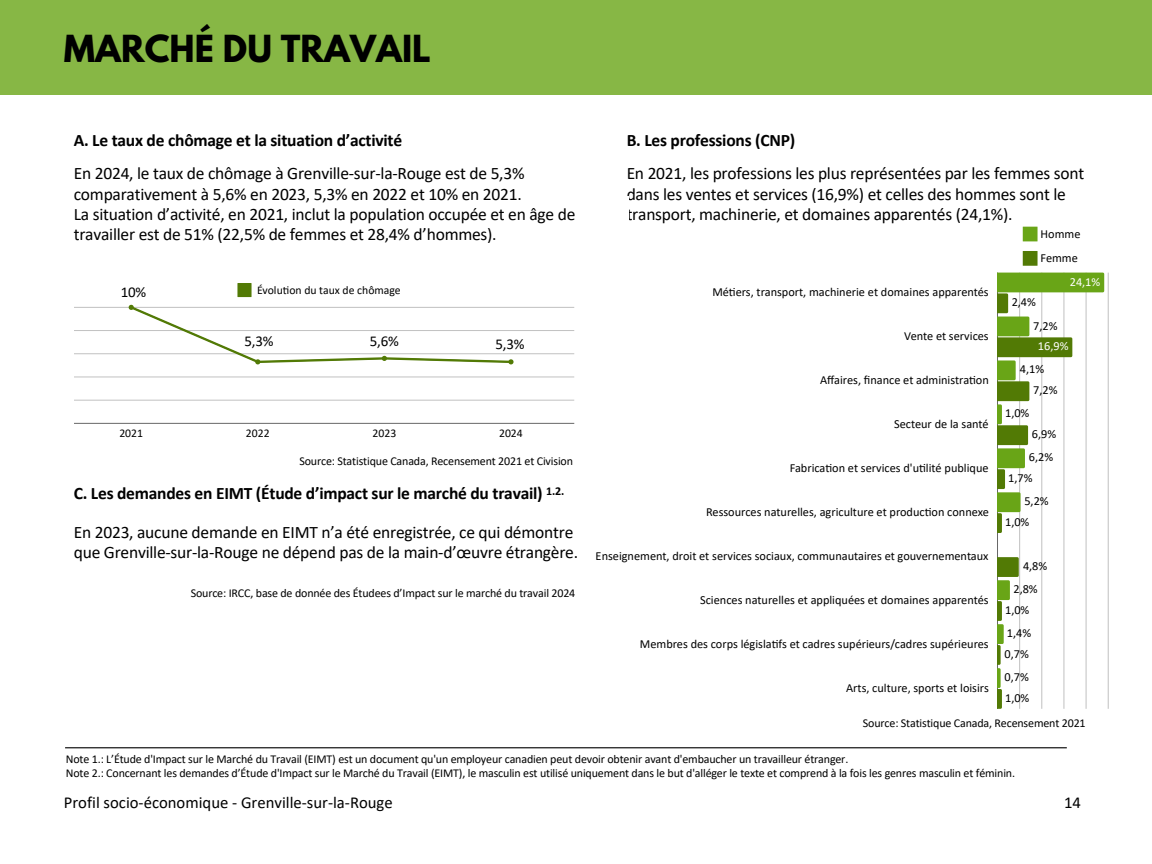
<style>
.page{position:relative;width:1152px;height:864px;background:#fff}
.page>*{position:absolute;margin:0;border:0;box-sizing:border-box;transform-origin:0 0}
.t1{font:700 33px "League Spartan";color:#000}
.t2{font:17.55px/20.2px "Calibri";letter-spacing:-.015em;color:#000}
.t3{font:700 17.55px "Calibri";letter-spacing:-.015em;color:#000}
.t4{font:16.65px "Calibri";color:#000}
.t5{font:15px "Calibri";color:#000}
.t6{font:12.3px/23.1px "Calibri";color:#000}
.t7{font:12.3px "Calibri";color:#fff}
.t8{font:12px "Calibri";letter-spacing:-.015em;color:#000}
.t9{font:700 12px "Calibri";color:#000}
.t10{font:11.7px "Calibri";color:#000}
</style>
<div class="page">
<svg style="left:237px;top:283px;width:15px;height:14px"></svg>
<hr style="left:68px;top:423px;width:506px;height:1px;background:#7b7b7b">
<hr style="left:68px;top:400px;width:506px;height:1px;background:#d5d5d5">
<hr style="left:68px;top:377px;width:506px;height:1px;background:#e2e2e2">
<hr style="left:68px;top:354px;width:506px;height:1px;background:#efefef">
<hr style="left:68px;top:330px;width:506px;height:1px;background:#c3c3c3">
<hr style="left:68px;top:307px;width:506px;height:1px;background:#c8c8c8">
<svg style="left:128px;top:304px;width:386px;height:61px"></svg>
<div style="left:1023px;top:227px;width:15px;height:14px;background:#69a517"></div>
<div style="left:1023px;top:251px;width:15px;height:15px;background:#527a05"></div>
<hr style="left:1019px;top:273px;width:1px;height:436px;background:#c9c9c9">
<hr style="left:1042px;top:273px;width:1px;height:436px;background:#ececec">
<hr style="left:1064px;top:273px;width:1px;height:436px;background:#e3e3e3">
<hr style="left:1086px;top:273px;width:1px;height:436px;background:#dadada">
<hr style="left:1108px;top:273px;width:1px;height:436px;background:#d1d1d1">
<svg style="left:998px;top:273px;width:106px;height:260px"></svg>
<svg style="left:998px;top:557px;width:21px;height:152px"></svg>
<div style="left:0;top:0;width:1152px;height:95px;background:#87b745"></div>
<div style="left:0;top:286px;width:74px;height:167px;background:#fff"></div>
<hr style="left:65px;top:747px;width:1002px;height:1px;background:#000">
<p class="t1" style="left:64px;top:32px;width:369px">MARCHÉ DU TRAVAIL</p>
<h1 class="t3" style="left:74px;top:133px;width:330px">A. Le taux de chômage et la situation d’activité</h1>
<h2 class="t3" style="left:627px;top:133px;width:170px">B. Les professions (CNP)</h2>
<h2 class="t2" style="left:74px;top:165px;width:503px">En 2024, le taux de chômage à Grenville-sur-la-Rouge est de 5,3% comparativement à 5,6% en 2023, 5,3% en 2022 et 10% en 2021.<br>La situation d’activité, en 2021, inclut la population occupée et en âge de travailler est de 51% (22,5% de femmes et 28,4% d’hommes).</h2>
<h3 class="t2" style="left:627px;top:165px;width:459px">En 2021, les professions les plus représentées par les femmes sont dans les ventes et services (16,9%) et celles des hommes sont le transport, machinerie, et domaines apparentés (24,1%).</h3>
<p class="t6" style="left:1041px;top:223px;width:41px;line-height:24.3px">Homme<br>Femme</p>
<h4 class="t5" style="left:121px;top:286px;width:27px">10%</h4>
<p class="t10" style="left:257px;top:285px;width:145px">Évolution du taux de chômage</p>
<h4 class="t5" style="left:244px;top:335px;width:31px">5,3%</h4>
<h4 class="t5" style="left:370px;top:335px;width:31px">5,6%</h4>
<h4 class="t5" style="left:496px;top:337px;width:31px">5,3%</h4>
<p class="t10" style="left:119px;top:429px;width:25px">2021</p>
<p class="t10" style="left:246px;top:429px;width:25px">2022</p>
<p class="t10" style="left:373px;top:429px;width:25px">2023</p>
<p class="t10" style="left:499px;top:429px;width:25px">2024</p>
<h2 class="t8" style="left:299px;top:456px;width:275px">Source: Statistique Canada, Recensement 2021 et Civision</h2>
<h3 class="t9" style="left:546px;top:486px;width:20px">1.2.</h3>
<h3 class="t3" style="left:74px;top:486px;width:470px">C. Les demandes en EIMT (Étude d’impact sur le marché du travail)</h3>
<p class="t2" style="left:74px;top:523px;width:506px">En 2023, aucune demande en EIMT n’a été enregistrée, ce qui démontre que Grenville-sur-la-Rouge ne dépend pas de la main-d’œuvre étrangère.</p>
<p class="t8" style="left:191px;top:588px;width:386px">Source: IRCC, base de donnée des Étudees d’Impact sur le marché du travail 2024</p>
<p class="t6" style="left:712px;top:282px;width:278px">Métiers, transport, machinerie et domaines apparentés</p>
<p class="t6" style="left:904px;top:326px;width:86px">Vente et services</p>
<p class="t6" style="left:820px;top:370px;width:170px">Affaires, fi nance et administration</p>
<p class="t6" style="left:894px;top:414px;width:96px">Secteur de la santé</p>
<p class="t6" style="left:790px;top:458px;width:200px">Fabrication et services d'uti lité publique</p>
<p class="t6" style="left:706px;top:501px;width:284px">Ressources naturelles, agriculture et production connexe</p>
<p class="t6" style="left:596px;top:545px;width:394px">Enseignement, droit et services sociaux, communautaires et gouvernementaux</p>
<p class="t6" style="left:700px;top:589px;width:290px">Sciences naturelles et appliquées et domaines apparentés</p>
<p class="t6" style="left:640px;top:633px;width:350px">Membres des corps législatifs et cadres supérieurs/cadres supérieures</p>
<p class="t6" style="left:846px;top:677px;width:144px">Arts, culture, sports et loisirs</p>
<p class="t7" style="left:1070px;top:276px;width:32px">24,1%</p>
<p class="t6" style="left:1033px;top:292px;width:26px;text-indent:-22px">2,4%<br>7,2%</p>
<p class="t7" style="left:1038px;top:341px;width:32px">16,9%</p>
<p class="t6" style="left:1033px;top:360px;width:26px;line-height:20.9px;text-indent:-13px">4,1%<br>7,2%</p>
<p class="t6" style="left:1005px;top:403px;width:26px">1,0%</p>
<p class="t6" style="left:1029px;top:424px;width:29px">6,9%<br>6,2%</p>
<p class="t6" style="left:1024px;top:468px;width:26px;text-indent:-16px">1,7%<br>5,2%</p>
<p class="t6" style="left:1005px;top:512px;width:26px">1,0%</p>
<p class="t6" style="left:1013px;top:556px;width:35px;text-indent:10px">4,8%<br>2,8%</p>
<p class="t6" style="left:1005px;top:599px;width:28px">1,0%<br>1,4%</p>
<p class="t6" style="left:1005px;top:643px;width:26px">0,7%<br>0,7%</p>
<p class="t6" style="left:1005px;top:687px;width:26px">1,0%</p>
<p class="t6" style="left:990px;top:721px;width:26px;line-height:15.6px;text-indent:-16px;rotate:-45deg">0,0%<br>5,0%</p>
<h5 class="t8" style="left:863px;top:718px;width:224px">Source: Statistique Canada, Recensement 2021</h5>
<p class="t8" style="left:66px;top:754px;width:784px">Note 1.: L’Étude d'Impact sur le Marché du Travail (EIMT) est un document qu'un employeur canadien peut devoir obtenir avant d'embaucher un travailleur étranger.</p>
<p class="t8" style="left:66px;top:768px;width:951px">Note 2.: Concernant les demandes d’Étude d'Impact sur le Marché du Travail (EIMT), le masculin est utilisé uniquement dans le but d'alléger le texte et comprend à la fois les genres masculin et féminin.</p>
<p class="t4" style="left:64px;top:796px;width:330px">Profil socio-économique - Grenville-sur-la-Rouge</p>
<p class="t4" style="left:1064px;top:796px;width:18px">14</p>
</div>
